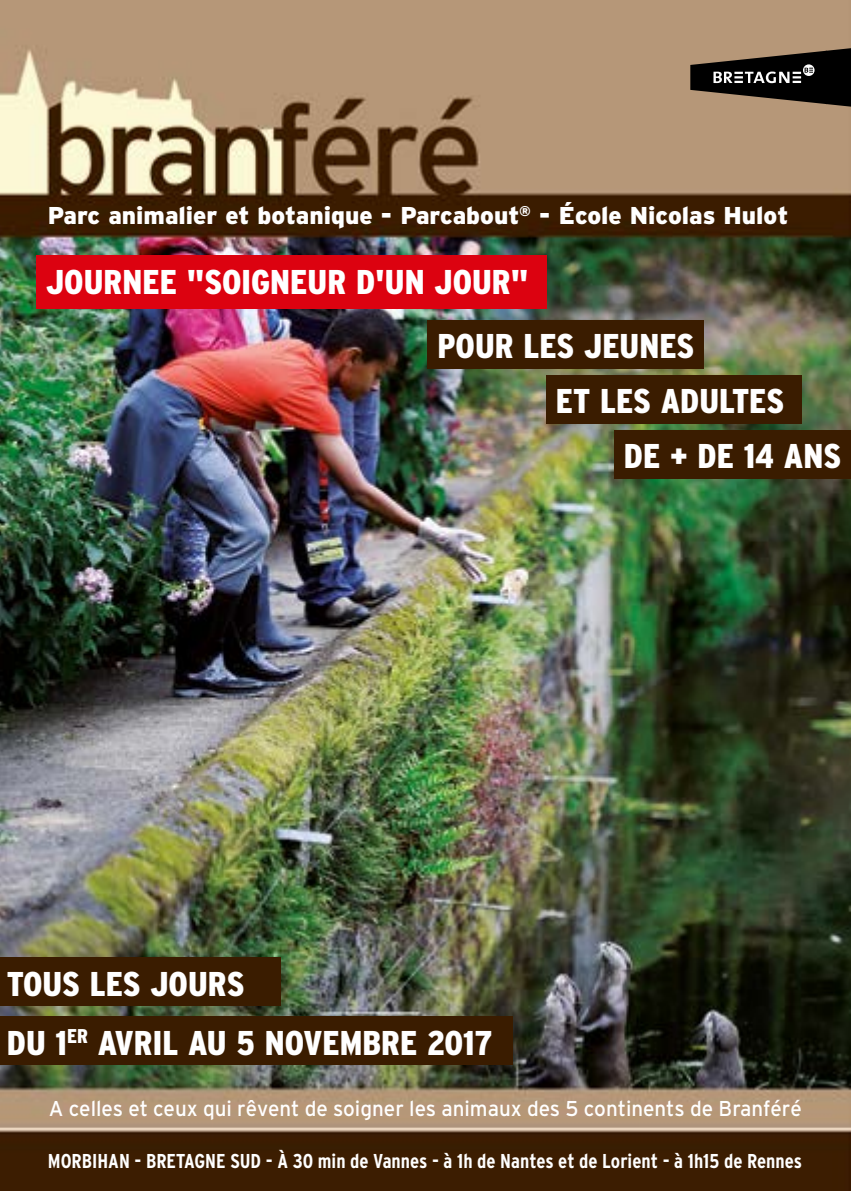
<style>
.page{position:relative;width:851px;height:1191px;background:#fff}
.page>*{position:absolute;margin:0;border:0;box-sizing:border-box;transform-origin:0 0}
.t1{font:900 condensed 34.4px/64.2px "Interstate";color:#fff}
.t2{font:900 24.4px "Interstate";color:#fff}
.t3{font:21.4px "Interstate";color:#fff;scale:.96 1}
.t4{font:700 condensed 20px "Interstate";color:#fff}
</style>
<div class="page">
<img style="left:0;top:0;width:850px;height:1191px">
<svg style="left:690px;top:48px;width:160px;height:59px;background:#453c32"></svg>
<hr style="left:825px;top:48px;width:1px;height:59px;background:#000">
<div style="left:36px;top:255px;width:511px;height:53px;background:#dc0210"></div>
<div style="left:427px;top:320px;width:277px;height:49px;background:#3a1c00"></div>
<div style="left:0;top:957px;width:281px;height:48px;background:#3a1c00"></div>
<div style="left:0;top:1016px;width:513px;height:48px;background:#3a1c00"></div>
<div style="left:614px;top:430px;width:236px;height:48px;background:#3a1c00"></div>
<div style="left:546px;top:375px;width:255px;height:48px;background:#3a1c00"></div>
<p class="t2" style="left:48px;top:202px;width:741px">Parc animalier et botanique - Parcabout<sup>®</sup> - École Nicolas Hulot</p>
<p class="t1" style="left:437px;top:250px;width:258px;text-indent:-391px">JOURNEE "SOIGNEUR D'UN JOUR"<br>POUR LES JEUNES</p>
<p class="t1" style="left:555px;top:369px;width:230px">ET LES ADULTES</p>
<p class="t1" style="left:623px;top:424px;width:219px">DE + DE 14 ANS</p>
<p class="t1" style="left:7px;top:953px;width:487px;line-height:59px">TOUS LES JOURS<br>DU 1<sup>ER</sup> AVRIL AU 5 NOVEMBRE 2017</p>
<p class="t3" style="left:49px;top:1096px;width:785px">A celles et ceux qui rêvent de soigner les animaux des 5 continents de Branféré</p>
<p class="t4" style="left:48px;top:1149px;width:755px">MORBIHAN - BRETAGNE SUD - À 30 min de Vannes - à 1h de Nantes et de Lorient - à 1h15 de Rennes</p>
</div>
